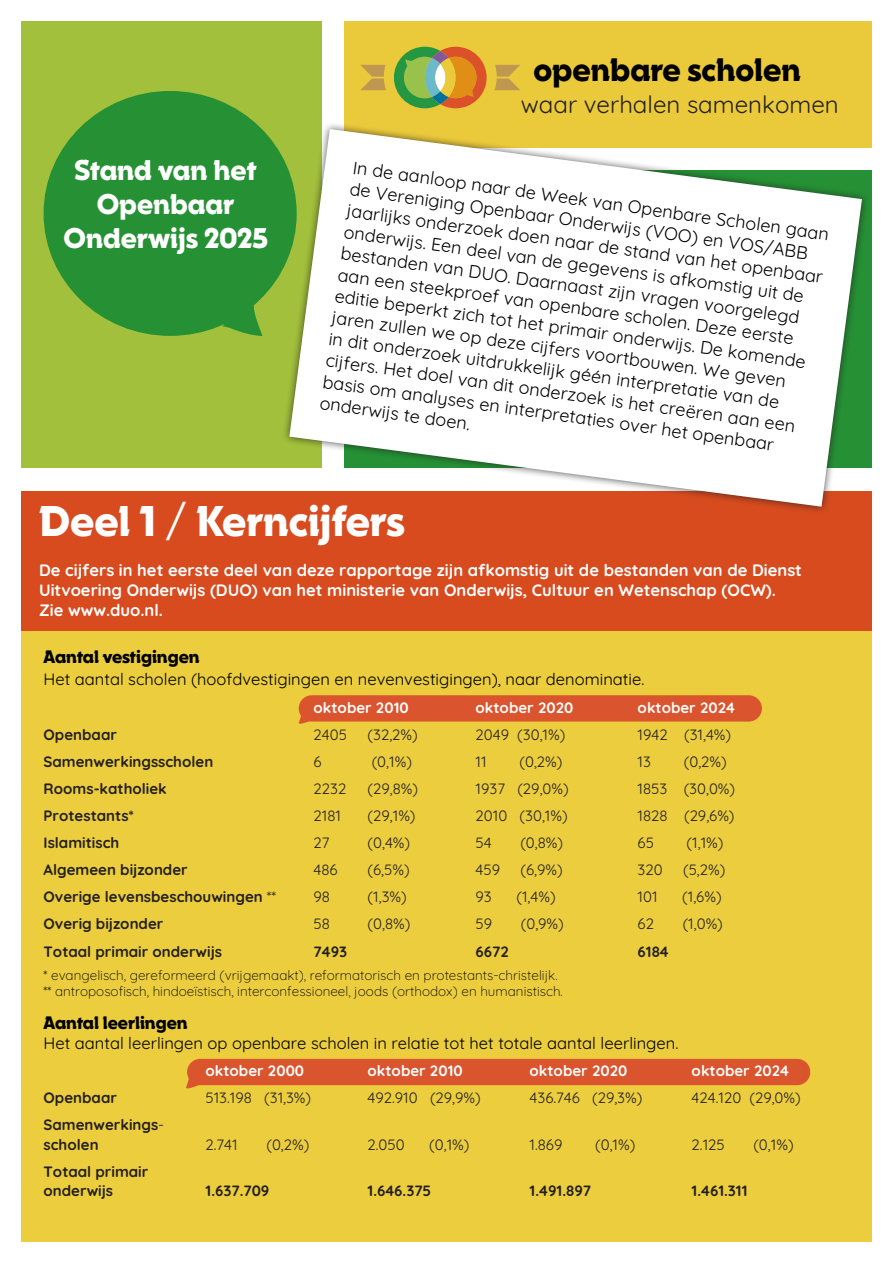
<style>
.page{position:relative;width:893px;height:1263px;background:#fff}
.page>*{position:absolute;margin:0;border:0;box-sizing:border-box;transform-origin:0 0}
.t1{font:900 42.75px "Campora";color:#fff}
.t2{font:900 32.4px "Campora";color:#000}
.t3{font:900 28.35px "Campora";color:#fff}
.t4{font:300 24px "Quicksand";color:#231f20}
.t5{font:300 18px/21.6px "Quicksand";color:#000}
.t6{font:900 18px "Campora";letter-spacing:-.005em;color:#000001}
.t7{font:300 16.5px "Quicksand";color:#fff}
.t8{font:300 16.5px "Quicksand";color:#000}
.t9{font:300 15px "Quicksand";color:#231f20}
.t10{font:300 15px "Quicksand";color:#fff}
.t11{font:300 13.5px "Quicksand";color:#000}
</style>
<div class="page">
<div style="left:21px;top:491px;width:851px;height:151px;background:#d74b1f"></div>
<div style="left:21px;top:631px;width:851px;height:611px;background:#ebcd3e"></div>
<div style="left:299px;top:695px;width:463px;height:26px;background:#da542e;border-radius:13px"></div>
<svg style="left:298px;top:708px;width:16px;height:16px"></svg>
<div style="left:21px;top:21px;width:301px;height:447px;background:#a2c03b"></div>
<div style="left:344px;top:21px;width:528px;height:127px;background:#eac93a"></div>
<svg style="left:222px;top:302px;width:40px;height:34px"></svg>
<div style="left:44px;top:91px;width:253px;height:245px;background:#259134;border-radius:50%"></div>
<svg style="left:361px;top:65px;width:25px;height:25px"></svg>
<svg style="left:394px;top:47px;width:93px;height:61px"></svg>
<svg style="left:494px;top:65px;width:26px;height:25px"></svg>
<div style="left:187px;top:1059px;width:623px;height:26px;background:#da542e;border-radius:13px"></div>
<div style="left:282px;top:121px;width:588px;height:393px;background:#231f20;opacity:.75"></div>
<svg style="left:289px;top:129px;width:573px;height:378px"></svg>
<svg style="left:186px;top:1073px;width:15px;height:15px"></svg>
<p class="t2" style="left:533px;top:49px;width:269px">openbare scholen</p>
<p class="t3" style="left:74px;top:152px;width:184px">Stand van het</p>
<p class="t3" style="left:97px;top:186px;width:139px">Openbaar</p>
<p class="t3" style="left:63px;top:220px;width:206px">Onderwijs 2025</p>
<p class="t4" style="left:521px;top:86px;width:319px">waar verhalen samenkomen</p>
<p class="t5" style="left:355px;top:155px;width:482px;rotate:8deg">In de aanloop naar de Week van Openbare Scholen gaan de Vereniging Openbaar Onderwijs (VOO) en VOS/ABB jaarlijks onderzoek doen naar de stand van het openbaar onderwijs. Een deel van de gegevens is afkomstig uit de bestanden van DUO. Daarnaast zijn vragen voorgelegd aan een steekproef van openbare scholen. Deze eerste editie beperkt zich tot het primair onderwijs. De komende jaren zullen we op deze cijfers voortbouwen. We geven<br>in dit onderzoek uitdrukkelijk géén interpretatie van de cijfers. Het doel van dit onderzoek is het creëren aan een basis om analyses en interpretaties over het openbaar onderwijs te doen.</p>
<p class="t1" style="left:39px;top:494px;width:368px">Deel 1 / Kerncijfers</p>
<p class="t7" style="left:39px;top:557px;width:764px">De cijfers in het eerste deel van deze rapportage zijn afkomstig uit de bestanden van de Dienst</p>
<p class="t7" style="left:39px;top:577px;width:738px">Uitvoering Onderwijs (DUO) van het ministerie van Onderwijs, Cultuur en Wetenschap (OCW).</p>
<p class="t7" style="left:39px;top:597px;width:125px">Zie www.duo.nl.</p>
<p class="t6" style="left:44px;top:645px;width:158px">Aantal vestigingen</p>
<p class="t8" style="left:44px;top:666px;width:602px">Het aantal scholen (hoofdvestigingen en nevenvestigingen), naar denominatie.</p>
<p class="t10" style="left:314px;top:696px;width:97px">oktober 2010</p>
<p class="t10" style="left:476px;top:696px;width:99px">oktober 2020</p>
<p class="t10" style="left:638px;top:696px;width:99px">oktober 2024</p>
<p class="t9" style="left:44px;top:723px;width:75px">Openbaar</p>
<p class="t9" style="left:314px;top:723px;width:35px">2405</p>
<p class="t9" style="left:368px;top:723px;width:52px">(32,2%)</p>
<p class="t9" style="left:476px;top:723px;width:91px">2049 (30,1%)</p>
<p class="t9" style="left:638px;top:723px;width:95px">1942 (31,4%)</p>
<p class="t9" style="left:44px;top:750px;width:171px">Samenwerkingsscholen</p>
<p class="t9" style="left:314px;top:750px;width:10px">6</p>
<p class="t9" style="left:372px;top:750px;width:42px">(0,1%)</p>
<p class="t9" style="left:476px;top:750px;width:13px">11</p>
<p class="t9" style="left:519px;top:750px;width:44px">(0,2%)</p>
<p class="t9" style="left:638px;top:750px;width:15px">13</p>
<p class="t9" style="left:684px;top:750px;width:44px">(0,2%)</p>
<p class="t9" style="left:44px;top:777px;width:125px">Rooms-katholiek</p>
<p class="t9" style="left:314px;top:777px;width:34px">2232</p>
<p class="t9" style="left:368px;top:777px;width:52px">(29,8%)</p>
<p class="t9" style="left:476px;top:777px;width:95px">1937 (29,0%)</p>
<p class="t9" style="left:638px;top:777px;width:99px">1853 (30,0%)</p>
<p class="t9" style="left:44px;top:804px;width:92px">Protestants*</p>
<p class="t9" style="left:314px;top:804px;width:29px">2181</p>
<p class="t9" style="left:368px;top:804px;width:49px">(29,1%)</p>
<p class="t9" style="left:476px;top:804px;width:94px">2010 (30,1%)</p>
<p class="t9" style="left:638px;top:804px;width:98px">1828 (29,6%)</p>
<p class="t9" style="left:44px;top:831px;width:77px">Islamitisch</p>
<p class="t9" style="left:314px;top:831px;width:18px">27</p>
<p class="t9" style="left:368px;top:831px;width:44px">(0,4%)</p>
<p class="t9" style="left:476px;top:831px;width:18px">54</p>
<p class="t9" style="left:520px;top:831px;width:44px">(0,8%)</p>
<p class="t9" style="left:638px;top:831px;width:18px">65</p>
<p class="t9" style="left:687px;top:831px;width:38px">(1,1%)</p>
<p class="t9" style="left:44px;top:858px;width:146px">Algemeen bijzonder</p>
<p class="t9" style="left:314px;top:858px;width:26px">486</p>
<p class="t9" style="left:368px;top:858px;width:43px">(6,5%)</p>
<p class="t9" style="left:476px;top:858px;width:26px">459</p>
<p class="t9" style="left:521px;top:858px;width:44px">(6,9%)</p>
<p class="t9" style="left:638px;top:858px;width:27px">320</p>
<p class="t9" style="left:683px;top:858px;width:44px">(5,2%)</p>
<p class="t9" style="left:44px;top:885px;width:234px">Overige levensbeschouwingen **</p>
<p class="t9" style="left:314px;top:885px;width:18px">98</p>
<p class="t9" style="left:368px;top:885px;width:41px">(1,3%)</p>
<p class="t9" style="left:476px;top:885px;width:18px">93</p>
<p class="t9" style="left:516px;top:885px;width:41px">(1,4%)</p>
<p class="t9" style="left:638px;top:885px;width:22px">101</p>
<p class="t9" style="left:682px;top:885px;width:41px">(1,6%)</p>
<p class="t9" style="left:44px;top:912px;width:121px">Overig bijzonder</p>
<p class="t9" style="left:314px;top:912px;width:18px">58</p>
<p class="t9" style="left:368px;top:912px;width:44px">(0,8%)</p>
<p class="t9" style="left:476px;top:912px;width:18px">59</p>
<p class="t9" style="left:521px;top:912px;width:45px">(0,9%)</p>
<p class="t9" style="left:638px;top:912px;width:18px">62</p>
<p class="t9" style="left:683px;top:912px;width:42px">(1,0%)</p>
<p class="t9" style="left:44px;top:939px;width:180px">Totaal primair onderwijs</p>
<p class="t9" style="left:314px;top:939px;width:35px">7493</p>
<p class="t9" style="left:476px;top:939px;width:35px">6672</p>
<p class="t9" style="left:638px;top:939px;width:33px">6184</p>
<p class="t11" style="left:44px;top:965px;width:515px">* evangelisch, gereformeerd (vrijgemaakt), reformatorisch en protestants-christelijk.</p>
<p class="t11" style="left:44px;top:981px;width:521px">** antroposofisch, hindoeïstisch, interconfessioneel, joods (orthodox) en humanistisch.</p>
<p class="t6" style="left:44px;top:1011px;width:146px">Aantal leerlingen</p>
<p class="t8" style="left:44px;top:1030px;width:636px">Het aantal leerlingen op openbare scholen in relatie tot het totale aantal leerlingen.</p>
<p class="t10" style="left:206px;top:1059px;width:100px">oktober 2000</p>
<p class="t10" style="left:368px;top:1059px;width:97px">oktober 2010</p>
<p class="t10" style="left:530px;top:1059px;width:99px">oktober 2020</p>
<p class="t10" style="left:692px;top:1059px;width:99px">oktober 2024</p>
<p class="t9" style="left:44px;top:1086px;width:75px">Openbaar</p>
<p class="t9" style="left:206px;top:1086px;width:107px">513.198 (31,3%)</p>
<p class="t9" style="left:368px;top:1086px;width:115px">492.910 (29,9%)</p>
<p class="t9" style="left:530px;top:1086px;width:114px">436.746 (29,3%)</p>
<p class="t9" style="left:692px;top:1086px;width:111px">424.120 (29,0%)</p>
<p class="t9" style="left:44px;top:1113px;width:122px">Samenwerkings-</p>
<p class="t9" style="left:44px;top:1133px;width:57px">scholen</p>
<p class="t9" style="left:206px;top:1133px;width:34px">2.741</p>
<p class="t9" style="left:266px;top:1133px;width:44px">(0,2%)</p>
<p class="t9" style="left:368px;top:1133px;width:39px">2.050</p>
<p class="t9" style="left:429px;top:1133px;width:42px">(0,1%)</p>
<p class="t9" style="left:530px;top:1133px;width:34px">1.869</p>
<p class="t9" style="left:595px;top:1133px;width:42px">(0,1%)</p>
<p class="t9" style="left:692px;top:1133px;width:35px">2.125</p>
<p class="t9" style="left:753px;top:1133px;width:42px">(0,1%)</p>
<p class="t9" style="left:44px;top:1160px;width:106px">Totaal primair</p>
<p class="t9" style="left:44px;top:1179px;width:71px">onderwijs</p>
<p class="t9" style="left:206px;top:1179px;width:65px">1.637.709</p>
<p class="t9" style="left:368px;top:1179px;width:65px">1.646.375</p>
<p class="t9" style="left:530px;top:1179px;width:63px">1.491.897</p>
<p class="t9" style="left:692px;top:1179px;width:57px">1.461.311</p>
</div>
